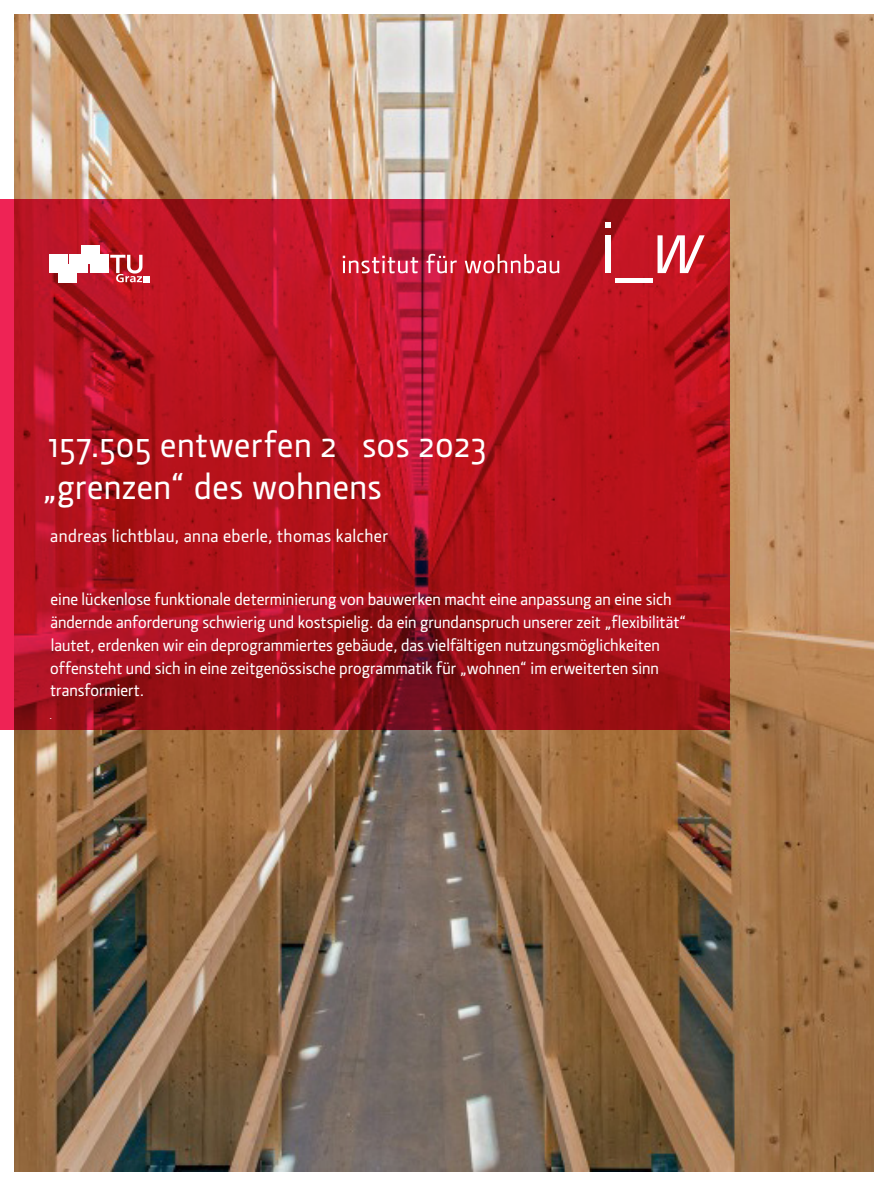
<style>
.page{position:relative;width:888px;height:1186px;background:#fff}
.page>*{position:absolute;margin:0;border:0;box-sizing:border-box;transform-origin:0 0}
.Vorderseite_Headline{font:500 36.75px "Section";letter-spacing:.015em;color:#fff}
.Vorderseite_Headline-2{font:500 18.38px "Section";letter-spacing:.02em;color:#fff}
.t1{font:500 17.5px/22.8px "Section";color:#fff}
.Rueckseite_Text_2__S{font:500 10.5px "Section";color:#faf9f0}
</style>
<div class="page">
<img style="left:15px;top:15px;width:858px;height:1156px">
<svg style="left:0;top:199px;width:729px;height:530px"></svg>
<svg style="left:343px;top:254px;width:216px;height:19px"></svg>
<hr style="left:615px;top:278px;width:38px;height:4px;background:#fff">
<svg style="left:658px;top:235px;width:47px;height:38px"></svg>
<div style="left:606px;top:235px;width:5px;height:38px;background:#fff"></div>
<svg style="left:606px;top:222px;width:5px;height:5px"></svg>
<div style="left:50px;top:255px;width:18px;height:18px;background:#fff"></div>
<div style="left:70px;top:255px;width:18px;height:18px;background:#fff"></div>
<div style="left:90px;top:255px;width:18px;height:18px;background:#fff"></div>
<div style="left:59px;top:264px;width:18px;height:18px;background:#fff"></div>
<div style="left:81px;top:245px;width:18px;height:19px;background:#fff"></div>
<svg style="left:110px;top:255px;width:32px;height:27px"></svg>
<div style="left:143px;top:276px;width:7px;height:6px;background:#fff"></div>
<p class="Vorderseite_Headline" style="left:48px;top:423px;width:440px">157.505 entwerfen 2 sos 2023</p>
<p class="Vorderseite_Headline" style="left:42px;top:466px;width:341px">„grenzen“ des wohnens</p>
<p class="Vorderseite_Headline-2" style="left:50px;top:526px;width:339px">andreas lichtblau, anna eberle, thomas kalcher</p>
<p class="t1" style="left:50px;top:588px;width:638px">eine lückenlose funktionale determinierung von bauwerken macht eine anpassung an eine sich ändernde anforderung schwierig und kostspielig. da ein grundanspruch unserer zeit „flexibilität“ lautet, erdenken wir ein deprogrammiertes gebäude, das vielfältigen nutzungsmöglichkeiten offensteht und sich in eine zeitgenössische programmatik für „wohnen“ im erweiterten sinn transformiert.</p>
<p class="Rueckseite_Text_2__S" style="left:50px;top:709px;width:4px">.</p>
</div>
